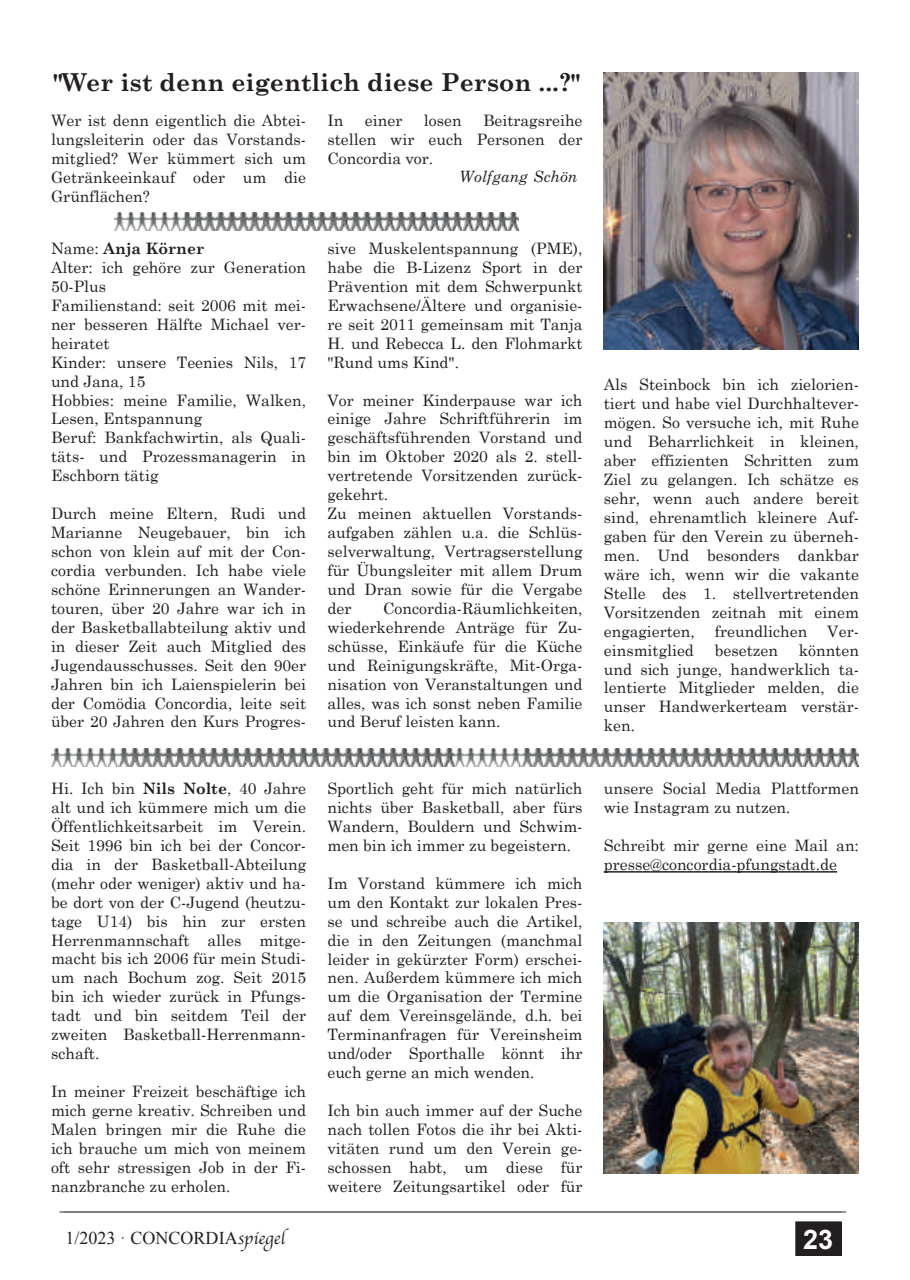
<style>
.page{position:relative;width:910px;height:1280px;background:#fff}
.page>*{position:absolute;margin:0;border:0;box-sizing:border-box;transform-origin:0 0}
.t1{font:700 27px "Arial";color:#fff}
.t2{font:700 24.75px "Century Schoolbook";color:#231f20}
.t3{font:18px "Times New Roman";color:#231f20}
.t4{font:15.75px/18.9px "Century Schoolbook";color:#231f20;text-align:justify}
.t5{font:italic 15.75px "M Century Schoolbook";color:#231f20}
.s1{font-weight:700}
.s2{font-family:"Apple Chancery"}
</style>
<div class="page">
<div style="left:796px;top:1222px;width:45px;height:33px;background:#231f20"></div>
<div style="left:795px;top:1221px;width:47px;height:35px;border:2px solid #231f20"></div>
<hr style="left:60px;top:1211px;width:786px;height:2px;background:#75787b">
<img style="left:604px;top:923px;width:254px;height:250px">
<svg style="left:604px;top:871px;width:233px;height:1px"></svg>
<img style="left:51px;top:748px;width:807px;height:18px">
<img style="left:604px;top:72px;width:255px;height:278px">
<img style="left:115px;top:213px;width:403px;height:18px">
<h2 class="t2" style="left:54px;top:66px;width:528px">"Wer ist denn eigentlich diese Person ...?"</h2>
<p class="t4" style="left:51px;top:111px;width:257px">Wer ist denn eigentlich die Abtei&shy;lungsleiterin oder das Vorstands&shy;mitglied? Wer kümmert sich um Getränkeeinkauf oder um die Grünflächen?</p>
<p class="t4" style="left:327px;top:111px;width:18px">In</p>
<p class="t4" style="left:365px;top:111px;width:39px">einer</p>
<p class="t4" style="left:424px;top:111px;width:39px">losen</p>
<p class="t4" style="left:327px;top:111px;width:257px;text-indent:156px">Beitragsreihe stellen wir euch Personen der Concordia vor.</p>
<p class="t5" style="left:458px;top:168px;width:120px">Wolfgang Schön</p>
<p class="t4" style="left:51px;top:239px;width:257px;text-align:left">Name: <span class="s1">Anja Körner<br></span>Alter: ich gehöre zur Generation<br>50-Plus<br>Familienstand: seit 2006 mit mei&shy;ner besseren Hälfte Michael ver&shy;heiratet<br>Kinder: unsere Teenies Nils, 17 und Jana, 15<br>Hobbies: meine Familie, Walken,<br>Lesen, Entspannung<br>Beruf: Bankfachwirtin, als Quali&shy;täts- und Prozessmanagerin in<br>Eschborn tätig</p>
<p class="t4" style="left:51px;top:504px;width:257px">Durch meine Eltern, Rudi und Marianne Neugebauer, bin ich schon von klein auf mit der Con&shy;cordia verbunden. Ich habe viele schöne Erinnerungen an Wander&shy;touren, über 20 Jahre war ich in der Basketballabteilung aktiv und in dieser Zeit auch Mitglied des Jugendausschusses. Seit den 90er Jahren bin ich Laienspielerin bei der Comödia Concordia, leite seit über 20 Jahren den Kurs Progres-</p>
<p class="t4" style="left:51px;top:778px;width:257px">Hi. Ich bin <span class="s1">Nils Nolte</span>, 40 Jahre alt und ich kümmere mich um die Öffentlichkeitsarbeit im Verein.<br>Seit 1996 bin ich bei der Concor&shy;dia in der Basketball-Abteilung (mehr oder weniger) aktiv und ha&shy;be dort von der C-Jugend (heutzu&shy;tage U14) bis hin zur ersten Herrenmannschaft alles mitge&shy;macht bis ich 2006 für mein Studi&shy;um nach Bochum zog. Seit 2015 bin ich wieder zurück in Pfungs&shy;tadt und bin seitdem Teil der zweiten Basketball-Herrenmann&shy;schaft.</p>
<p class="t4" style="left:51px;top:1081px;width:257px">In meiner Freizeit beschäftige ich mich gerne kreativ. Schreiben und Malen bringen mir die Ruhe die ich brauche um mich von meinem oft sehr stressigen Job in der Fi&shy;nanzbranche zu erholen.</p>
<p class="t4" style="left:327px;top:238px;width:257px">sive Muskelentspannung (PME), habe die B-Lizenz Sport in der Prävention mit dem Schwerpunkt Erwachsene/Ältere und organisie&shy;re seit 2011 gemeinsam mit Tanja H. und Rebecca L. den Flohmarkt "Rund ums Kind".</p>
<p class="t4" style="left:327px;top:390px;width:257px;text-align:left">Vor meiner Kinderpause war ich einige Jahre Schriftführerin im geschäftsführenden Vorstand und bin im Oktober 2020 als 2. stell&shy;vertretende Vorsitzenden zurück&shy;gekehrt.<br>Zu meinen aktuellen Vorstands&shy;aufgaben zählen u.a. die Schlüs&shy;selverwaltung, Vertragserstellung für Übungsleiter mit allem Drum und Dran sowie für die Vergabe der</p>
<p class="t4" style="left:327px;top:598px;width:257px;text-indent:56px">Concordia-Räumlichkeiten, wiederkehrende Anträge für Zu&shy;schüsse, Einkäufe für die Küche und Reinigungskräfte, Mit-Orga&shy;nisation von Veranstaltungen und alles, was ich sonst neben Familie und Beruf leisten kann.</p>
<p class="t4" style="left:327px;top:779px;width:257px">Sportlich geht für mich natürlich nichts über Basketball, aber fürs Wandern, Bouldern und Schwim&shy;men bin ich immer zu begeistern.</p>
<p class="t4" style="left:327px;top:873px;width:257px">Im Vorstand kümmere ich mich um den Kontakt zur lokalen Pres&shy;se und schreibe auch die Artikel, die in den Zeitungen (manchmal leider in gekürzter Form) erschei&shy;nen. Außerdem kümmere ich mich um die Organisation der Termine auf dem Vereinsgelände, d.h. bei Terminanfragen für Vereinsheim und/oder Sporthalle könnt ihr euch gerne an mich wenden.</p>
<p class="t4" style="left:327px;top:1100px;width:257px">Ich bin auch immer auf der Suche nach tollen Fotos die ihr bei Akti&shy;vitäten rund um den Verein ge&shy;schossen habt, um diese für weitere Zeitungsartikel oder für</p>
<p class="t4" style="left:604px;top:375px;width:257px">Als Steinbock bin ich zielorien&shy;tiert und habe viel Durchhaltever&shy;mögen. So versuche ich, mit Ruhe und Beharrlichkeit in kleinen, aber effizienten Schritten zum Ziel zu gelangen. Ich schätze es sehr, wenn auch andere bereit sind, ehrenamtlich kleinere Auf&shy;gaben für den Verein zu überneh&shy;men. Und besonders dankbar wäre ich, wenn wir die vakante Stelle des 1. stellvertretenden Vorsitzenden zeitnah mit einem engagierten,</p>
<p class="t4" style="left:715px;top:621px;width:94px">freundlichen</p>
<p class="t4" style="left:827px;top:621px;width:33px">Ver-</p>
<p class="t4" style="left:604px;top:640px;width:257px;text-indent:195px">könnten und sich junge, handwerklich ta&shy;lentierte Mitglieder melden, die unser Handwerkerteam verstär&shy;ken.</p>
<p class="t4" style="left:604px;top:640px;width:92px">einsmitglied</p>
<p class="t4" style="left:715px;top:640px;width:65px">besetzen</p>
<p class="t4" style="left:604px;top:779px;width:257px">unsere Social Media Plattformen wie Instagram zu nutzen.</p>
<p class="t4" style="left:604px;top:835px;width:257px">Schreibt mir gerne eine Mail an: presse@concordia-pfungstadt.de</p>
<p class="t3" style="left:66px;top:1228px;width:221px">1/2023 · CONCORDIA<span class="s2">spiegel</span></p>
<h1 class="t1" style="left:803px;top:1224px;width:32px">23</h1>
</div>
